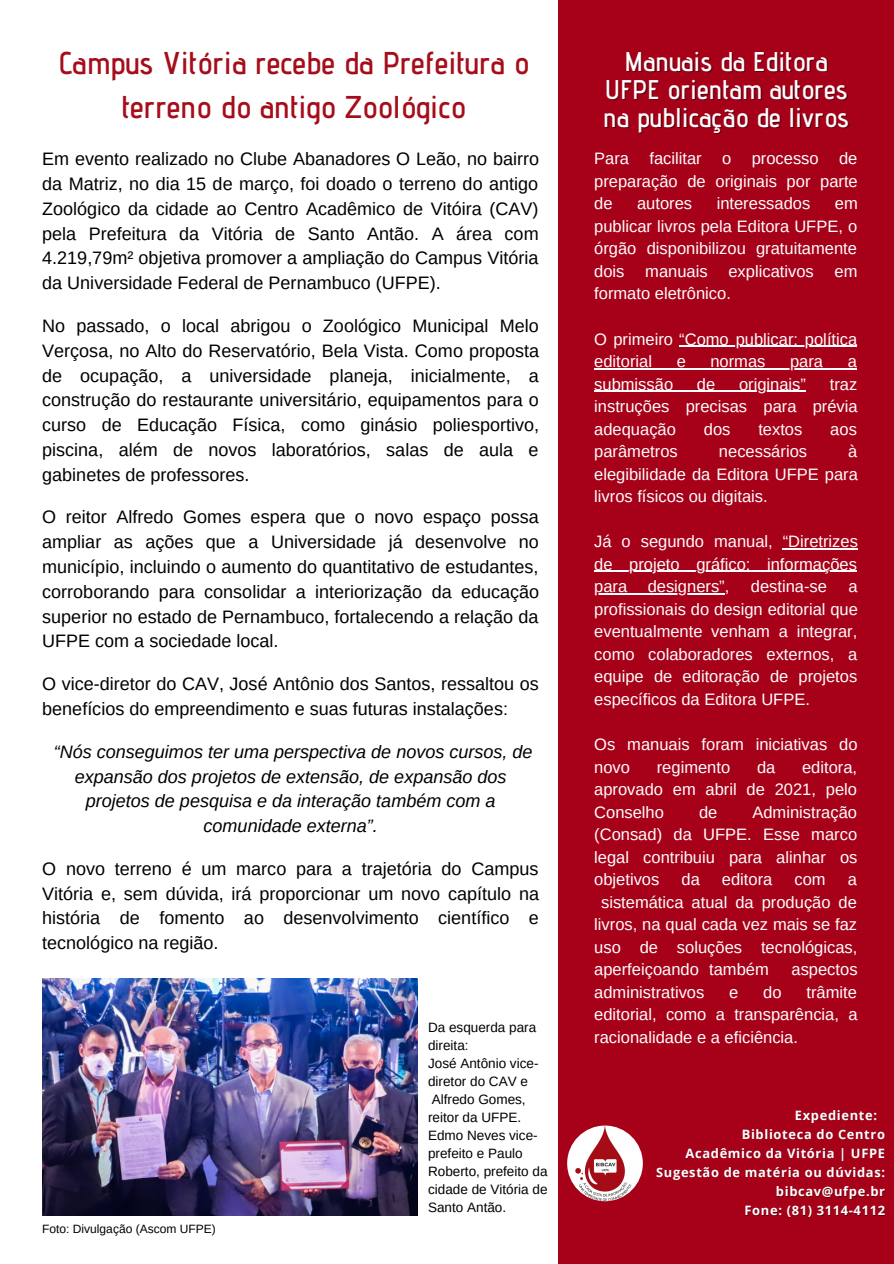
<style>
.page{position:relative;width:894px;height:1264px;background:#fff}
.page>*{position:absolute;margin:0;border:0;box-sizing:border-box;transform-origin:0 0}
.t1{font:600 31.5px/44px "Advent Pro";color:#a60d1a;text-align:center}
.t2{font:600 27px/28.2px "Advent Pro";color:#fefefe;text-align:center}
.t3{font:18px/24.8px "Arimo";color:#000;text-align:justify}
.t4{font:italic 18px/24.8px "Arimo";color:#000;text-align:center}
.t5{font:16.5px/22.5px "Arimo";color:#fefefe;text-align:justify}
.t6{font:13.5px/18px "Arimo";color:#000}
.t7{font:700 12.9px "Open Sans";letter-spacing:.05em;color:#fff}
.t8{font:12px "Arimo";color:#000}
</style>
<div class="page">
<div style="left:557px;top:0;width:336px;height:1263px;background:#a70119"></div>
<img style="left:567px;top:1125px;width:75px;height:76px;border-radius:50%">
<hr style="left:679px;top:345px;width:178px;height:2px;background:#fefefe">
<hr style="left:594px;top:368px;width:262px;height:1px;background:#fefefe">
<hr style="left:594px;top:390px;width:211px;height:2px;background:#fefefe">
<hr style="left:782px;top:548px;width:75px;height:1px;background:#fefefe">
<hr style="left:594px;top:571px;width:262px;height:1px;background:#fefefe">
<hr style="left:594px;top:593px;width:130px;height:1px;background:#fefefe">
<img style="left:42px;top:979px;width:375px;height:236px">
<p class="t1" style="left:59px;top:41px;width:472px">Campus Vitória recebe da Prefeitura o terreno do antigo Zoológico</p>
<p class="t2" style="left:603px;top:47px;width:247px">Manuais da Editora<br>UFPE orientam autores na publicação de livros</p>
<p class="t3" style="left:42px;top:147px;width:498px">Em evento realizado no Clube Abanadores O Leão, no bairro da Matriz, no dia 15 de março, foi doado o terreno do antigo Zoológico da cidade ao Centro Acadêmico de Vitóira (CAV) pela Prefeitura da Vitória de Santo Antão. A área com 4.219,79m² objetiva promover a ampliação do Campus Vitória da Universidade Federal de Pernambuco (UFPE).</p>
<p class="t3" style="left:42px;top:313px;width:498px">No passado, o local abrigou o Zoológico Municipal Melo Verçosa, no Alto do Reservatório, Bela Vista. Como proposta de ocupação, a universidade planeja, inicialmente, a construção do restaurante universitário, equipamentos para o curso de Educação Física, como ginásio poliesportivo, piscina, além de novos laboratórios, salas de aula e gabinetes de professores.</p>
<p class="t3" style="left:42px;top:505px;width:498px">O reitor Alfredo Gomes espera que o novo espaço possa ampliar as ações que a Universidade já desenvolve no município, incluindo o aumento do quantitativo de estudantes, corroborando para consolidar a interiorização da educação superior no estado de Pernambuco, fortalecendo a relação da UFPE com a sociedade local.</p>
<p class="t3" style="left:42px;top:671px;width:498px">O vice-diretor do CAV, José Antônio dos Santos, ressaltou os benefícios do empreendimento e suas futuras instalações:</p>
<p class="t4" style="left:54px;top:739px;width:480px">“Nós conseguimos ter uma perspectiva de novos cursos, de expansão dos projetos de extensão, de expansão dos projetos de pesquisa e da interação também com a comunidade externa”.</p>
<p class="t3" style="left:42px;top:856px;width:498px">O novo terreno é um marco para a trajetória do Campus Vitória e, sem dúvida, irá proporcionar um novo capítulo na história de fomento ao desenvolvimento científico e tecnológico na região.</p>
<p class="t5" style="left:594px;top:147px;width:265px">Para facilitar o processo de preparação de originais por parte de</p>
<p class="t5" style="left:637px;top:192px;width:57px">autores</p>
<p class="t5" style="left:716px;top:192px;width:95px">interessados</p>
<p class="t5" style="left:594px;top:192px;width:265px;text-indent:240px">em publicar livros pela Editora UFPE, o órgão disponibilizou gratuitamente dois</p>
<p class="t5" style="left:645px;top:260px;width:64px">manuais</p>
<p class="t5" style="left:728px;top:260px;width:87px">explicativos</p>
<p class="t5" style="left:834px;top:260px;width:24px">em</p>
<p class="t5" style="left:594px;top:282px;width:138px">formato eletrônico.</p>
<p class="t5" style="left:594px;top:327px;width:264px">O primeiro “Como publicar: política editorial</p>
<p class="t5" style="left:676px;top:350px;width:11px">e</p>
<p class="t5" style="left:710px;top:350px;width:57px">normas</p>
<p class="t5" style="left:789px;top:350px;width:35px">para</p>
<p class="t5" style="left:847px;top:350px;width:11px">a</p>
<p class="t5" style="left:594px;top:372px;width:80px">submissão</p>
<p class="t5" style="left:696px;top:372px;width:20px">de</p>
<p class="t5" style="left:738px;top:372px;width:68px">originais”</p>
<p class="t5" style="left:594px;top:372px;width:265px;text-indent:235px">traz instruções precisas para prévia adequação</p>
<p class="t5" style="left:703px;top:417px;width:28px">dos</p>
<p class="t5" style="left:758px;top:417px;width:46px">textos</p>
<p class="t5" style="left:830px;top:417px;width:28px">aos</p>
<p class="t5" style="left:594px;top:440px;width:265px;text-indent:254px">à elegibilidade da Editora UFPE para livros físicos ou digitais.</p>
<p class="t5" style="left:594px;top:530px;width:265px">Já o segundo manual, “Diretrizes de projeto gráfico: informações para designers”,</p>
<p class="t5" style="left:594px;top:440px;width:85px">parâmetros</p>
<p class="t5" style="left:718px;top:440px;width:90px">necessários</p>
<p class="t5" style="left:750px;top:575px;width:78px">destina-se</p>
<p class="t5" style="left:594px;top:575px;width:265px;text-indent:254px">a profissionais do design editorial que eventualmente venham a integrar, como colaboradores externos, a equipe de editoração de projetos específicos da Editora UFPE.</p>
<p class="t5" style="left:594px;top:733px;width:265px">Os manuais foram iniciativas do novo</p>
<p class="t5" style="left:594px;top:755px;width:264px;text-indent:208px">editora, aprovado em abril de 2021, pelo Conselho</p>
<p class="t5" style="left:656px;top:755px;width:75px">regimento</p>
<p class="t5" style="left:756px;top:755px;width:20px">da</p>
<p class="t5" style="left:594px;top:800px;width:265px;text-indent:158px">Administração (Consad) da UFPE. Esse marco legal contribuiu para alinhar os objetivos</p>
<p class="t5" style="left:698px;top:800px;width:20px">de</p>
<p class="t5" style="left:681px;top:868px;width:20px">da</p>
<p class="t5" style="left:721px;top:868px;width:52px">editora</p>
<p class="t5" style="left:794px;top:868px;width:33px">com</p>
<p class="t5" style="left:847px;top:868px;width:11px">a</p>
<p class="t5" style="left:601px;top:890px;width:257px">sistemática atual da produção de</p>
<p class="t5" style="left:594px;top:913px;width:264px">livros, na qual cada vez mais se faz</p>
<p class="t5" style="left:594px;top:935px;width:264px">uso de soluções tecnológicas,</p>
<p class="t5" style="left:594px;top:958px;width:176px">aperfeiçoando também</p>
<p class="t5" style="left:791px;top:958px;width:68px">aspectos</p>
<p class="t5" style="left:594px;top:980px;width:112px">administrativos</p>
<p class="t5" style="left:729px;top:980px;width:11px">e</p>
<p class="t5" style="left:763px;top:980px;width:20px">do</p>
<p class="t5" style="left:594px;top:980px;width:265px;text-indent:212px">trâmite editorial, como a transparência, a racionalidade e a eficiência.</p>
<p class="t6" style="left:428px;top:1017px;width:110px">Da esquerda para direita:</p>
<p class="t6" style="left:428px;top:1054px;width:121px">José Antônio vice&shy;diretor do CAV e<br>Alfredo Gomes, reitor da UFPE.<br>Edmo Neves vice&shy;prefeito e Paulo<br>Roberto, prefeito da cidade de Vitória de<br>Santo Antão.</p>
<p class="t7" style="left:794px;top:1105px;width:84px">Expediente:</p>
<p class="t7" style="left:741px;top:1125px;width:145px">Biblioteca do Centro</p>
<p class="t7" style="left:685px;top:1144px;width:201px">Acadêmico da Vitória | UFPE</p>
<p class="t7" style="left:656px;top:1163px;width:230px">Sugestão de matéria ou dúvidas:</p>
<p class="t7" style="left:775px;top:1182px;width:111px">bibcav@ufpe.br</p>
<p class="t7" style="left:744px;top:1201px;width:142px">Fone: (81) 3114-4112</p>
<p class="t8" style="left:42px;top:1222px;width:175px">Foto: Divulgação (Ascom UFPE)</p>
</div>
